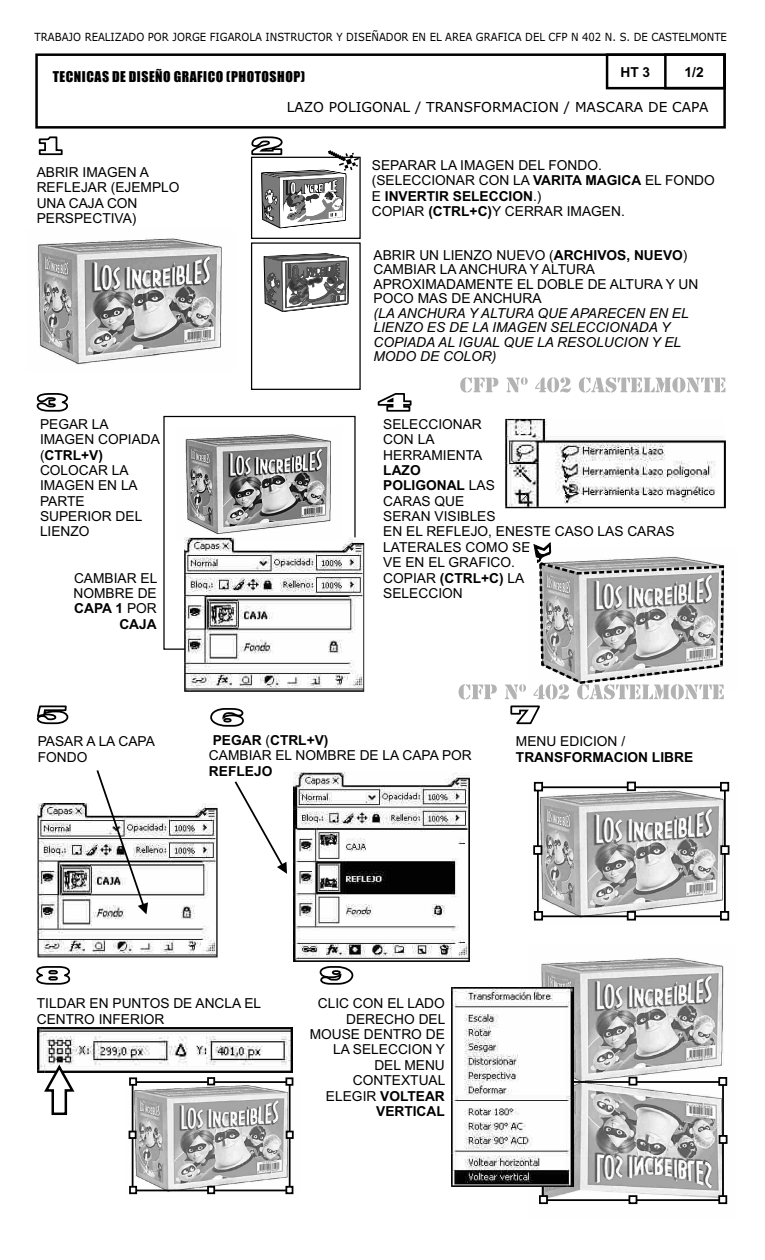
<style>
.page{position:relative;width:765px;height:1260px;background:#fff}
.page>*{position:absolute;margin:0;border:0;box-sizing:border-box;transform-origin:0 0}
.t1{font:13.75px/15.4px "Arial";color:#000}
.t2{font:italic 13.75px/14.5px "Arial";color:#000}
.t3{font:13.75px "Verdana";color:#000}
.t4{font:13.75px "Impact";letter-spacing:.04em;color:#000}
.t5{font:700 13.75px "Arial";color:#000}
.t6{font:11.25px "Verdana";color:#000;scale:.9 1}
.s1{color:#fff}
.s2{font-weight:700}
</style>
<div class="page">
<img style="left:131px;top:1085px;width:157px;height:107px">
<div style="left:132px;top:1081px;width:159px;height:110px;border:2px solid #000"></div>
<svg style="left:206px;top:1077px;width:10px;height:9px"></svg>
<svg style="left:206px;top:1185px;width:10px;height:10px"></svg>
<svg style="left:285px;top:1130px;width:9px;height:10px"></svg>
<svg style="left:128px;top:1130px;width:9px;height:10px"></svg>
<svg style="left:285px;top:1077px;width:9px;height:10px"></svg>
<svg style="left:285px;top:1185px;width:9px;height:10px"></svg>
<svg style="left:129px;top:1077px;width:9px;height:10px"></svg>
<svg style="left:129px;top:1185px;width:9px;height:10px"></svg>
<div style="left:35px;top:53px;width:691px;height:76px;border:3px solid #000"></div>
<div style="left:606px;top:53px;width:120px;height:36px;border:3px solid #000"></div>
<div style="left:664px;top:53px;width:62px;height:36px;border:3px solid #000"></div>
<svg style="left:38px;top:136px;width:25px;height:20px"></svg>
<svg style="left:377px;top:393px;width:35px;height:19px"></svg>
<svg style="left:36px;top:705px;width:33px;height:20px"></svg>
<svg style="left:210px;top:708px;width:34px;height:19px"></svg>
<svg style="left:319px;top:966px;width:35px;height:19px"></svg>
<svg style="left:36px;top:966px;width:35px;height:19px"></svg>
<svg style="left:36px;top:393px;width:32px;height:19px"></svg>
<img style="left:37px;top:238px;width:185px;height:127px">
<div style="left:251px;top:157px;width:110px;height:82px;border:1px solid #000"></div>
<div style="left:251px;top:242px;width:110px;height:148px;border:1px solid #000"></div>
<svg style="left:264px;top:254px;width:85px;height:58px"></svg>
<svg style="left:251px;top:136px;width:108px;height:92px"></svg>
<div style="left:163px;top:416px;width:193px;height:234px;border:1px solid #000"></div>
<img style="left:185px;top:434px;width:146px;height:101px">
<img style="left:184px;top:537px;width:180px;height:155px">
<img style="left:505px;top:419px;width:221px;height:89px">
<img style="left:38px;top:803px;width:180px;height:154px">
<img style="left:530px;top:958px;width:194px;height:240px">
<div style="left:542px;top:1081px;width:182px;height:120px;border:2px solid #000"></div>
<svg style="left:628px;top:1076px;width:10px;height:10px"></svg>
<svg style="left:628px;top:1194px;width:10px;height:11px"></svg>
<svg style="left:718px;top:1134px;width:10px;height:11px"></svg>
<svg style="left:717px;top:1076px;width:11px;height:11px"></svg>
<svg style="left:717px;top:1194px;width:11px;height:11px"></svg>
<svg style="left:538px;top:1194px;width:11px;height:11px"></svg>
<img style="left:540px;top:790px;width:183px;height:128px">
<div style="left:537px;top:786px;width:189px;height:131px;border:2px solid #000"></div>
<svg style="left:626px;top:781px;width:11px;height:11px"></svg>
<svg style="left:626px;top:910px;width:11px;height:11px"></svg>
<svg style="left:719px;top:844px;width:11px;height:12px"></svg>
<svg style="left:533px;top:844px;width:10px;height:12px"></svg>
<svg style="left:719px;top:781px;width:11px;height:11px"></svg>
<svg style="left:719px;top:910px;width:11px;height:11px"></svg>
<svg style="left:533px;top:781px;width:11px;height:11px"></svg>
<svg style="left:533px;top:910px;width:11px;height:11px"></svg>
<img style="left:294px;top:773px;width:176px;height:189px">
<img style="left:452px;top:987px;width:121px;height:199px">
<img style="left:37px;top:1027px;width:255px;height:46px">
<svg style="left:97px;top:770px;width:51px;height:144px"></svg>
<svg style="left:235px;top:781px;width:52px;height:93px"></svg>
<svg style="left:42px;top:1062px;width:35px;height:53px"></svg>
<svg style="left:460px;top:377px;width:266px;height:16px"></svg>
<svg style="left:459px;top:542px;width:266px;height:183px"></svg>
<p class="t6" style="left:35px;top:33px;width:771px">TRABAJO REALIZADO POR JORGE FIGAROLA INSTRUCTOR Y DISEÑADOR EN EL AREA GRAFICA DEL CFP N 402 N. S. DE CASTELMONTE</p>
<p class="t5" style="left:620px;top:67px;width:31px">HT 3</p>
<p class="t5" style="left:685px;top:67px;width:28px">1/2<span class="s1">3</span></p>
<p class="t3" style="left:287px;top:102px;width:423px">LAZO POLIGONAL / TRANSFORMACION / MASCARA DE CAPA</p>
<p class="t4" style="left:53px;top:71px;width:254px">TECNICAS DE DISEÑO GRAFICO (PHOTOSHOP)</p>
<p class="t1" style="left:37px;top:166px;width:144px">ABRIR IMAGEN A<br>REFLEJAR (EJEMPLO<br>UNA CAJA CON<br>PERSPECTIVA)</p>
<p class="t1" style="left:40px;top:418px;width:121px">PEGAR LA<br>IMAGEN COPIADA (<span class="s2">CTRL+V)<br></span>COLOCAR LA<br>IMAGEN EN LA<br>PARTE<br>SUPERIOR DEL<br>LIENZO</p>
<p class="t1" style="left:74px;top:571px;width:85px;text-align:right">CAMBIAR EL<br>NOMBRE DE<br><span class="s2">CAPA 1</span> POR<br><span class="s2">CAJA</span></p>
<p class="t1" style="left:372px;top:159px;width:345px">SEPARAR LA IMAGEN DEL FONDO.<br>(SELECCIONAR CON LA <span class="s2">VARITA MAGICA</span> EL FONDO<br>E <span class="s2">INVERTIR SELECCION</span>.)<br>COPIAR <span class="s2">(CTRL+C)</span>Y CERRAR IMAGEN.</p>
<p class="t1" style="left:374px;top:249px;width:327px;line-height:14.5px">ABRIR UN LIENZO NUEVO (<span class="s2">ARCHIVOS, NUEVO</span>)<br>CAMBIAR LA ANCHURA Y ALTURA<br>APROXIMADAMENTE EL DOBLE DE ALTURA Y UN<br>POCO MAS DE ANCHURA</p>
<p class="t2" style="left:373px;top:307px;width:317px">(LA ANCHURA Y ALTURA QUE APARECEN EN EL<br>LIENZO ES DE LA IMAGEN SELECCIONADA Y<br>COPIADA AL IGUAL QUE LA RESOLUCION Y EL<br>MODO DE COLOR)</p>
<p class="t1" style="left:383px;top:418px;width:101px">SELECCIONAR<br>CON LA<br>HERRAMIENTA</p>
<p class="t1" style="left:383px;top:464px;width:293px"><span class="s2">LAZO<br>POLIGONAL</span> LAS<br>CARAS QUE<br>SERAN VISIBLES<br>EN EL REFLEJO, ENESTE CASO LAS CARAS<br>LATERALES COMO SE<br>VE EN EL GRAFICO.<br>COPIAR <span class="s2">(CTRL+C)</span> LA<br>SELECCION</p>
<p class="t1" style="left:38px;top:735px;width:119px">PASAR A LA CAPA<br>FONDO</p>
<p class="t1" style="left:209px;top:734px;width:264px"><span class="s2">PEGAR</span> (<span class="s2">CTRL+V)<br></span>CAMBIAR EL NOMBRE DE LA CAPA POR</p>
<p class="t5" style="left:209px;top:766px;width:65px">REFLEJO</p>
<p class="t1" style="left:516px;top:735px;width:111px">MENU EDICION /</p>
<p class="t5" style="left:516px;top:752px;width:179px">TRANSFORMACION LIBRE</p>
<p class="t1" style="left:37px;top:997px;width:226px">TILDAR EN PUNTOS DE ANCLA EL<br>CENTRO INFERIOR</p>
<p class="t1" style="left:310px;top:997px;width:137px;text-align:right">CLIC CON EL LADO<br>DERECHO DEL<br>MOUSE DENTRO DE<br>LA SELECCION Y<br>DEL MENU<br>CONTEXTUAL<br>ELEGIR <span class="s2">VOLTEAR<br>VERTICAL</span></p>
</div>
